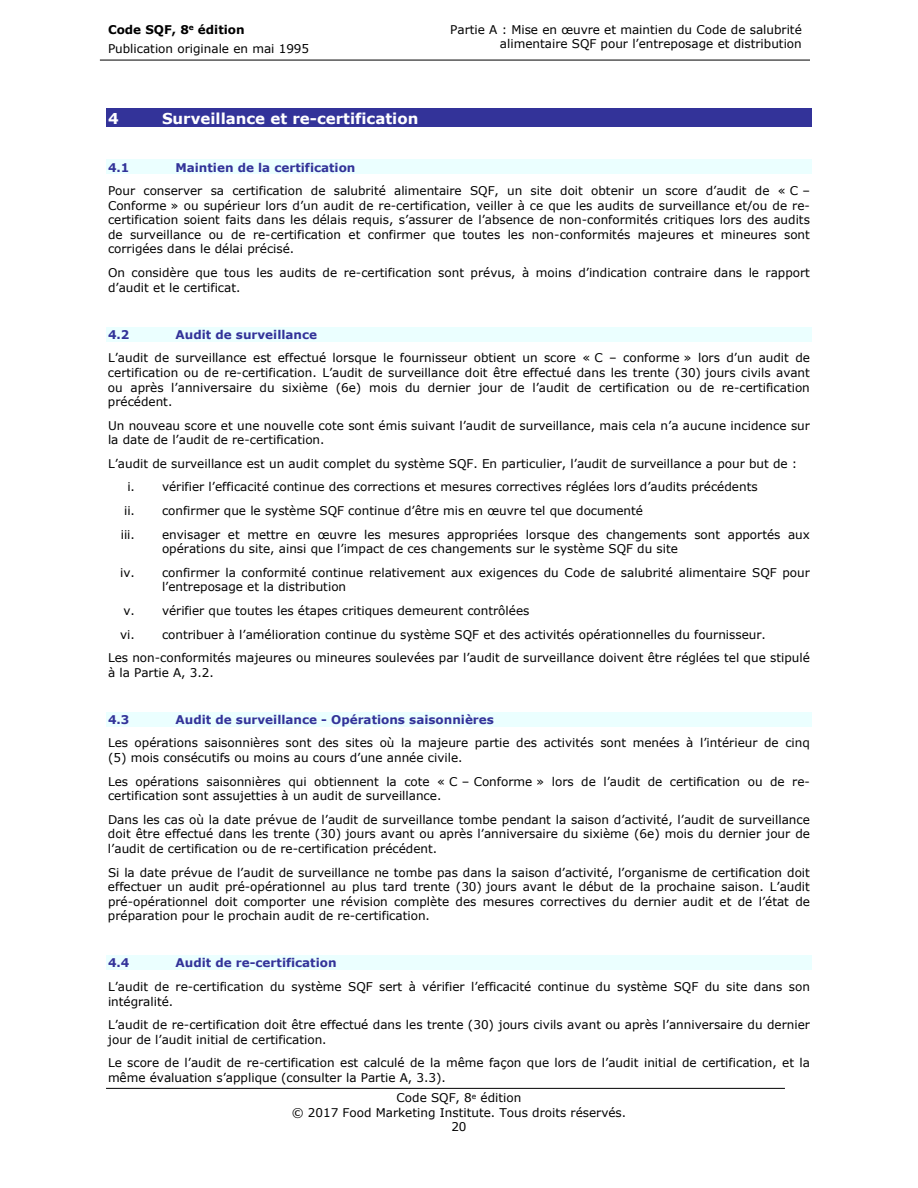
<style>
.page{position:relative;width:918px;height:1188px;background:#fff}
.page>*{position:absolute;margin:0;border:0;box-sizing:border-box;transform-origin:0 0}
.t1{font:700 15px "Verdana";color:#fff}
.t2{font:12px/14.5px "Verdana";color:#000}
.t3{font:700 12px "Verdana";color:#339}
.s1{font-weight:700}
</style>
<div class="page">
<hr style="left:100px;top:60px;width:710px;height:1px;background:#000">
<hr style="left:106px;top:1088px;width:679px;height:1px;background:#000">
<div style="left:106px;top:109px;width:706px;height:18px;background:#339"></div>
<div style="left:106px;top:159px;width:706px;height:15px;background:#ebffff"></div>
<div style="left:106px;top:327px;width:706px;height:14px;background:#ebffff"></div>
<div style="left:106px;top:712px;width:706px;height:14px;background:#ebffff"></div>
<div style="left:106px;top:955px;width:706px;height:15px;background:#ebffff"></div>
<p class="t2" style="left:108px;top:19px;width:203px;line-height:19px"><span class="s1">Code SQF, 8</span><sup>e</sup> <span class="s1">édition<br></span>Publication originale en mai 1995</p>
<p class="t2" style="left:450px;top:22px;width:353px;text-align:right">Partie A : Mise en œuvre et maintien du Code de salubrité alimentaire SQF pour l’entreposage et distribution</p>
<p class="t1" style="left:108px;top:109px;width:12px">4</p>
<p class="t1" style="left:162px;top:109px;width:258px">Surveillance et re-certification</p>
<p class="t3" style="left:108px;top:159px;width:23px">4.1</p>
<p class="t3" style="left:176px;top:159px;width:181px">Maintien de la certification</p>
<p class="t2" style="left:108px;top:183px;width:703px;text-align:justify">Pour conserver sa certification de salubrité alimentaire SQF, un site doit obtenir un score d’audit de « C – Conforme » ou supérieur lors d’un audit de re-certification, veiller à ce que les audits de surveillance et/ou de re&shy;certification soient faits dans les délais requis, s’assurer de l’absence de non-conformités critiques lors des audits de surveillance ou de re-certification et confirmer que toutes les non-conformités majeures et mineures sont corrigées dans le délai précisé.</p>
<p class="t2" style="left:108px;top:265px;width:703px">On considère que tous les audits de re-certification sont prévus, à moins d’indication contraire dans le rapport d’audit et le certificat.</p>
<p class="t3" style="left:108px;top:327px;width:23px">4.2</p>
<p class="t3" style="left:176px;top:327px;width:143px">Audit de surveillance</p>
<p class="t2" style="left:108px;top:350px;width:703px;text-align:justify">L’audit de surveillance est effectué lorsque le fournisseur obtient un score « C – conforme » lors d’un audit de certification ou de re-certification. L’audit de surveillance doit être effectué dans les trente (30) jours civils avant ou après l’anniversaire du sixième (6e) mois du dernier jour de l’audit de certification ou de re-certification précédent.</p>
<p class="t2" style="left:108px;top:418px;width:703px">Un nouveau score et une nouvelle cote sont émis suivant l’audit de surveillance, mais cela n’a aucune incidence sur la date de l’audit de re-certification.</p>
<p class="t2" style="left:108px;top:456px;width:691px">L’audit de surveillance est un audit complet du système SQF. En particulier, l’audit de surveillance a pour but de :</p>
<p class="t2" style="left:127px;top:479px;width:632px">i. vérifier l’efficacité continue des corrections et mesures correctives réglées lors d’audits précédents</p>
<p class="t2" style="left:124px;top:503px;width:521px">ii. confirmer que le système SQF continue d’être mis en œuvre tel que documenté</p>
<p class="t2" style="left:121px;top:527px;width:16px">iii.</p>
<p class="t2" style="left:162px;top:527px;width:649px">envisager et mettre en œuvre les mesures appropriées lorsque des changements sont apportés aux opérations du site, ainsi que l’impact de ces changements sur le système SQF du site</p>
<p class="t2" style="left:162px;top:565px;width:649px;text-indent:-42px">iv. confirmer la conformité continue relativement aux exigences du Code de salubrité alimentaire SQF pour l’entreposage et la distribution</p>
<p class="t2" style="left:124px;top:603px;width:407px">v. vérifier que toutes les étapes critiques demeurent contrôlées</p>
<p class="t2" style="left:120px;top:626px;width:647px">vi. contribuer à l’amélioration continue du système SQF et des activités opérationnelles du fournisseur.</p>
<p class="t2" style="left:108px;top:650px;width:703px">Les non-conformités majeures ou mineures soulevées par l’audit de surveillance doivent être réglées tel que stipulé</p>
<p class="t2" style="left:108px;top:665px;width:107px">à la Partie A, 3.2.</p>
<p class="t3" style="left:108px;top:712px;width:23px">4.3</p>
<p class="t3" style="left:176px;top:712px;width:320px">Audit de surveillance - Opérations saisonnières</p>
<p class="t2" style="left:108px;top:735px;width:703px">Les opérations saisonnières sont des sites où la majeure partie des activités sont menées à l’intérieur de cinq (5) mois consécutifs ou moins au cours d’une année civile.</p>
<p class="t2" style="left:108px;top:774px;width:703px">Les opérations saisonnières qui obtiennent la cote « C – Conforme » lors de l’audit de certification ou de re&shy;certification sont assujetties à un audit de surveillance.</p>
<p class="t2" style="left:108px;top:812px;width:703px;text-align:justify">Dans les cas où la date prévue de l’audit de surveillance tombe pendant la saison d’activité, l’audit de surveillance doit être effectué dans les trente (30) jours avant ou après l’anniversaire du sixième (6e) mois du dernier jour de l’audit de certification ou de re-certification précédent.</p>
<p class="t2" style="left:108px;top:865px;width:703px;text-align:justify">Si la date prévue de l’audit de surveillance ne tombe pas dans la saison d’activité, l’organisme de certification doit effectuer un audit pré-opérationnel au plus tard trente (30) jours avant le début de la prochaine saison. L’audit pré-opérationnel doit comporter une révision complète des mesures correctives du dernier audit et de l’état de préparation pour le prochain audit de re-certification.</p>
<p class="t3" style="left:108px;top:955px;width:23px">4.4</p>
<p class="t3" style="left:176px;top:955px;width:163px">Audit de re-certification</p>
<p class="t2" style="left:108px;top:979px;width:703px">L’audit de re-certification du système SQF sert à vérifier l’efficacité continue du système SQF du site dans son intégralité.</p>
<p class="t2" style="left:108px;top:1017px;width:703px">L’audit de re-certification doit être effectué dans les trente (30) jours civils avant ou après l’anniversaire du dernier jour de l’audit initial de certification.</p>
<p class="t2" style="left:108px;top:1055px;width:703px">Le score de l’audit de re-certification est calculé de la même façon que lors de l’audit initial de certification, et la même évaluation s’applique (consulter la Partie A, 3.3).</p>
<p class="t2" style="left:292px;top:1090px;width:336px;text-align:center">Code SQF, 8<sup>e</sup> édition<br>© 2017 Food Marketing Institute. Tous droits réservés.<br>20</p>
</div>
